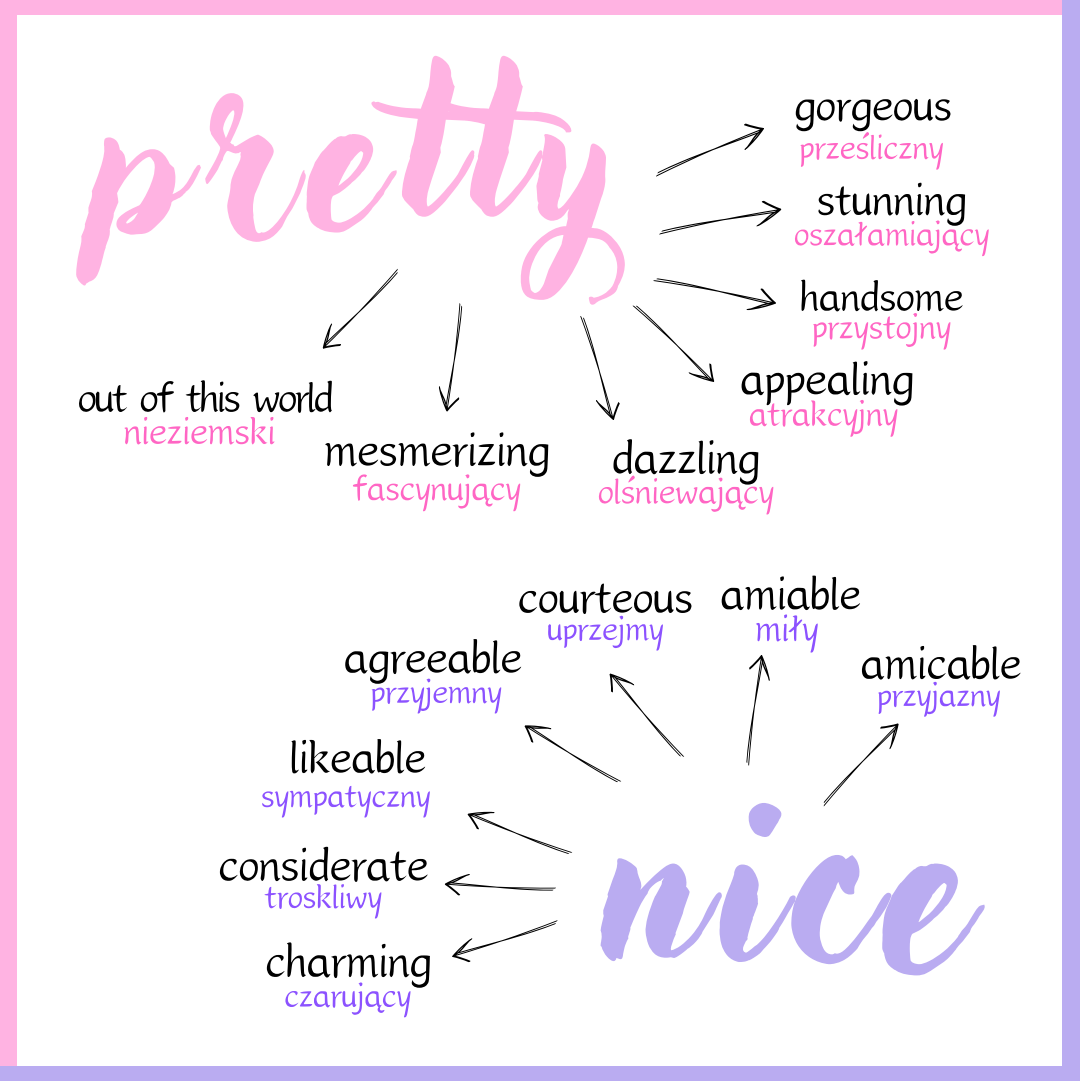
<style>
.page{position:relative;width:1080px;height:1081px;background:#fff}
.page>*{position:absolute;margin:0;border:0;box-sizing:border-box;transform-origin:0 0}
.t1{font:239.4px "Adlery Pro";color:#baacf1}
.t2{font:210.6px "Adlery Pro";letter-spacing:.07em;color:#ffb3e2}
.t3{font:72px "Canva Qinfu Calligraphy";color:#000}
.t4{font:71.1px "Canva Qinfu Calligraphy";color:#000}
.t5{font:69.9px "Canva Qinfu Calligraphy";color:#000}
.t6{font:65.1px "Canva Qinfu Calligraphy";letter-spacing:-.03em;color:#000}
.t7{font:64.2px "Canva Qinfu Calligraphy";color:#000}
.t8{font:58.5px "Canva Qinfu Calligraphy";color:#ff66c4}
.t9{font:57.3px "Canva Qinfu Calligraphy";color:#8c52ff}
.t10{font:54.6px "Canva Qinfu Calligraphy";color:#ff66c4}
.t11{font:54.3px "Canva Qinfu Calligraphy";color:#ff66c4}
.t12{font:52.8px "Canva Qinfu Calligraphy";color:#ff66c4}
.t13{font:51.6px "Canva Qinfu Calligraphy";color:#8c52ff}
</style>
<div class="page">
<svg style="left:656px;top:123px;width:108px;height:54px"></svg>
<svg style="left:659px;top:200px;width:123px;height:35px"></svg>
<svg style="left:580px;top:278px;width:196px;height:142px"></svg>
<svg style="left:439px;top:303px;width:24px;height:109px"></svg>
<svg style="left:322px;top:268px;width:76px;height:81px"></svg>
<svg style="left:452px;top:920px;width:106px;height:43px"></svg>
<svg style="left:444px;top:874px;width:112px;height:22px"></svg>
<svg style="left:467px;top:811px;width:106px;height:43px"></svg>
<svg style="left:524px;top:673px;width:160px;height:110px"></svg>
<svg style="left:746px;top:655px;width:24px;height:111px"></svg>
<svg style="left:823px;top:723px;width:76px;height:84px"></svg>
<div style="left:0;top:0;width:17px;height:1080px;background:#ffb3e2"></div>
<div style="left:0;top:0;width:1080px;height:15px;background:#ffb3e2"></div>
<div style="left:1062px;top:0;width:18px;height:1080px;background:#baacf1"></div>
<div style="left:0;top:1066px;width:1080px;height:14px;background:#baacf1"></div>
<p class="t2" style="left:97px;top:53px;width:526px">pretty</p>
<p class="t5" style="left:794px;top:73px;width:159px">gorgeous</p>
<p class="t12" style="left:799px;top:123px;width:146px">prześliczny</p>
<p class="t5" style="left:817px;top:168px;width:151px">stunning</p>
<p class="t12" style="left:794px;top:210px;width:197px">oszałamiający</p>
<p class="t7" style="left:800px;top:267px;width:165px">handsome</p>
<p class="t11" style="left:812px;top:302px;width:141px">przystojny</p>
<p class="t6" style="left:78px;top:368px;width:257px">out of this world</p>
<p class="t8" style="left:124px;top:404px;width:153px">nieziemski</p>
<p class="t3" style="left:324px;top:417px;width:227px">mesmerizing</p>
<p class="t10" style="left:353px;top:463px;width:170px">fascynujący</p>
<p class="t3" style="left:740px;top:346px;width:175px">appealing</p>
<p class="t10" style="left:749px;top:389px;width:151px">atrakcyjny</p>
<p class="t3" style="left:612px;top:425px;width:149px">dazzling</p>
<p class="t10" style="left:598px;top:466px;width:178px">olśniewający</p>
<p class="t4" style="left:518px;top:564px;width:344px">courteous amiable</p>
<p class="t9" style="left:755px;top:602px;width:65px">miły</p>
<p class="t13" style="left:547px;top:605px;width:118px">uprzejmy</p>
<p class="t4" style="left:344px;top:624px;width:179px">agreeable</p>
<p class="t4" style="left:861px;top:630px;width:162px">amicable</p>
<p class="t13" style="left:877px;top:671px;width:125px">przyjazny</p>
<p class="t13" style="left:371px;top:668px;width:133px">przyjemny</p>
<p class="t4" style="left:290px;top:724px;width:138px">likeable</p>
<p class="t13" style="left:261px;top:772px;width:171px">sympatyczny</p>
<p class="t4" style="left:219px;top:832px;width:211px">considerate</p>
<p class="t13" style="left:265px;top:873px;width:119px">troskliwy</p>
<p class="t4" style="left:266px;top:928px;width:168px">charming</p>
<p class="t13" style="left:284px;top:971px;width:128px">czarujący</p>
<p class="t1" style="left:601px;top:770px;width:369px">nice</p>
</div>
